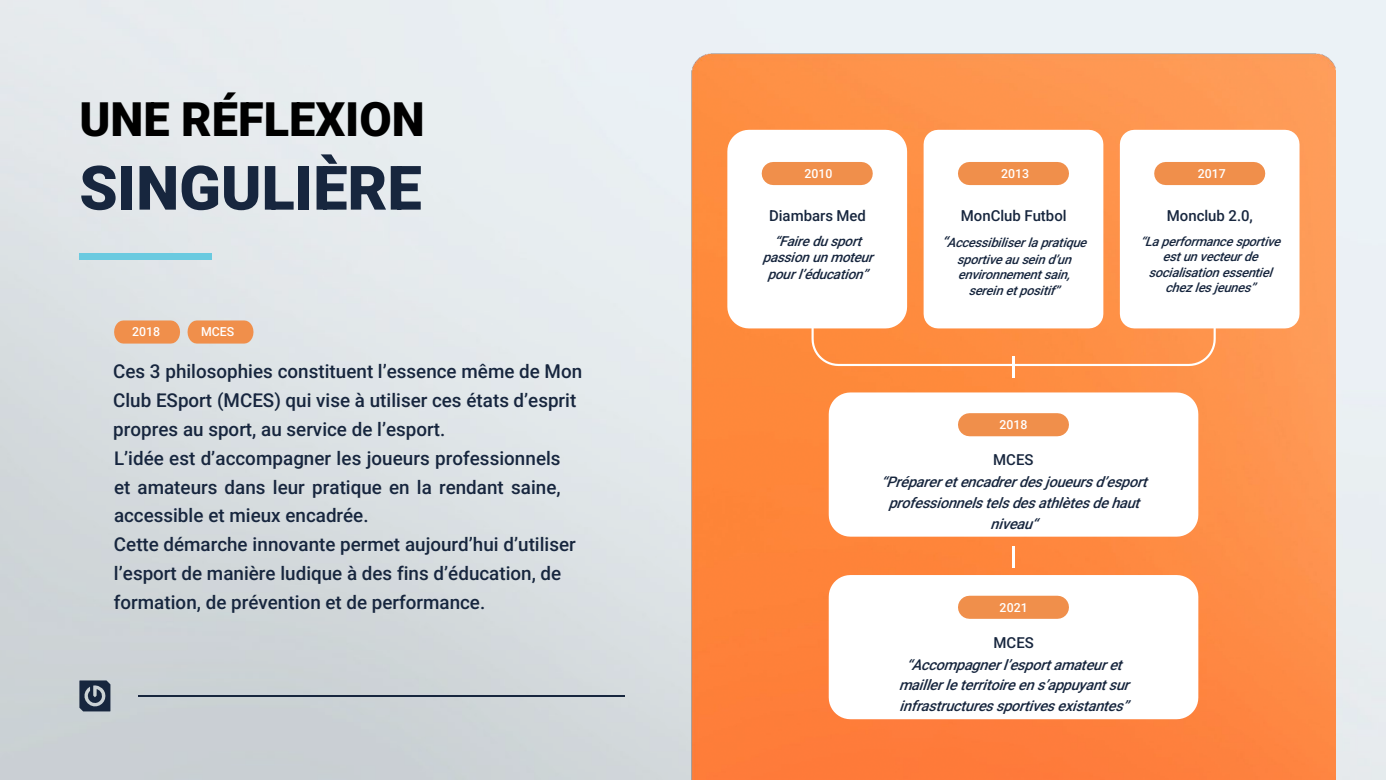
<style>
.page{position:relative;width:1386px;height:780px;background:#fff}
.page>*{position:absolute;margin:0;border:0;box-sizing:border-box;transform-origin:0 0}
.t1{font:900 61.25px "Roboto";color:#17263e}
.t2{font:900 46.81px "Roboto";color:#000}
.t3{font:500 18.81px/28.9px "Roboto";color:#17263e}
.t4{font:500 14.88px "Roboto";color:#17263e}
.t5{font:italic 500 14.53px/20.8px "Roboto";color:#17263e;text-align:center}
.t6{font:italic 500 13.56px/16.4px "Roboto";color:#17263e;text-align:center}
.t7{font:italic 500 12.69px/15.8px "Roboto";color:#17263e;text-align:center}
.t8{font:500 12.25px "Roboto";letter-spacing:.005em;color:#fff}
.s1{font-size:14.53px}
</style>
<div class="page">
<img style="left:0;top:0;width:1385px;height:779px">
<img style="left:691px;top:54px;width:643px;height:725px">
<div style="left:79px;top:252px;width:133px;height:7px;background:#6acae0"></div>
<svg style="left:79px;top:680px;width:31px;height:31px"></svg>
<hr style="left:139px;top:695px;width:486px;height:1px;background:#17263e">
<svg style="left:828px;top:392px;width:370px;height:144px"></svg>
<svg style="left:828px;top:574px;width:370px;height:145px"></svg>
<hr style="left:1012px;top:546px;width:2px;height:21px;background:#fff">
<hr style="left:1012px;top:356px;width:2px;height:21px;background:#fff">
<svg style="left:727px;top:130px;width:572px;height:237px"></svg>
<svg style="left:957px;top:595px;width:111px;height:23px;background:#f19758"></svg>
<svg style="left:957px;top:413px;width:111px;height:23px;background:#f09554"></svg>
<svg style="left:114px;top:320px;width:66px;height:23px;background:#ee9556"></svg>
<svg style="left:187px;top:320px;width:66px;height:23px;background:#ee9557"></svg>
<h2 class="t2" style="left:79px;top:87px;width:347px">UNE RÉFLEXION</h2>
<h2 class="t1" style="left:79px;top:145px;width:344px">SINGULIÈRE</h2>
<p class="t8" style="left:132px;top:323px;width:30px">2018</p>
<p class="t8" style="left:201px;top:323px;width:35px">MCES</p>
<p class="t3" style="left:113px;top:356px;width:470px">Ces 3 philosophies constituent l’essence même de Mon<br>Club ESport (MCES) qui vise à utiliser ces états d’esprit propres au sport, au service de l’esport.</p>
<p class="t3" style="left:114px;top:442px;width:448px;text-align:justify">L’idée est d’accompagner les joueurs professionnels et amateurs dans leur pratique en la rendant saine, accessible et mieux encadrée.</p>
<p class="t3" style="left:114px;top:529px;width:463px">Cette démarche innovante permet aujourd’hui d’utiliser l’esport de manière ludique à des fins d’éducation, de formation, de prévention et de performance.</p>
<p class="t8" style="left:804px;top:165px;width:30px">2010</p>
<p class="t8" style="left:1001px;top:165px;width:30px">2013</p>
<p class="t8" style="left:1197px;top:165px;width:30px">2017</p>
<p class="t4" style="left:769px;top:205px;width:98px">Diambars Med</p>
<p class="t6" style="left:762px;top:232px;width:118px">“Fairedusport passionunmoteur pourl’éducation”</p>
<p class="t4" style="left:960px;top:205px;width:107px">MonClub Futbol</p>
<p class="t7" style="left:941px;top:234px;width:152px"><span class="s1">“</span>Accessibiliserlapratique sportiveauseind’un environnementsain, sereinetpositif”</p>
<p class="t4" style="left:1166px;top:205px;width:88px">Monclub 2.0,</p>
<p class="t7" style="left:1139px;top:233px;width:147px;line-height:15.5px">“Laperformancesportive estunvecteurde socialisationessentiel chezlesjeunes”</p>
<p class="t8" style="left:999px;top:416px;width:30px">2018</p>
<p class="t4" style="left:993px;top:449px;width:42px">MCES</p>
<p class="t5" style="left:880px;top:471px;width:273px">“Prépareretencadrerdesjoueursd’esport professionnelstelsdesathlètesdehaut niveau“</p>
<p class="t8" style="left:999px;top:599px;width:30px">2021</p>
<p class="t4" style="left:993px;top:631px;width:42px">MCES</p>
<p class="t5" style="left:898px;top:653px;width:238px">“Accompagnerl’esportamateuret maillerleterritoireens’appuyantsur infrastructuressportivesexistantes”</p>
</div>
